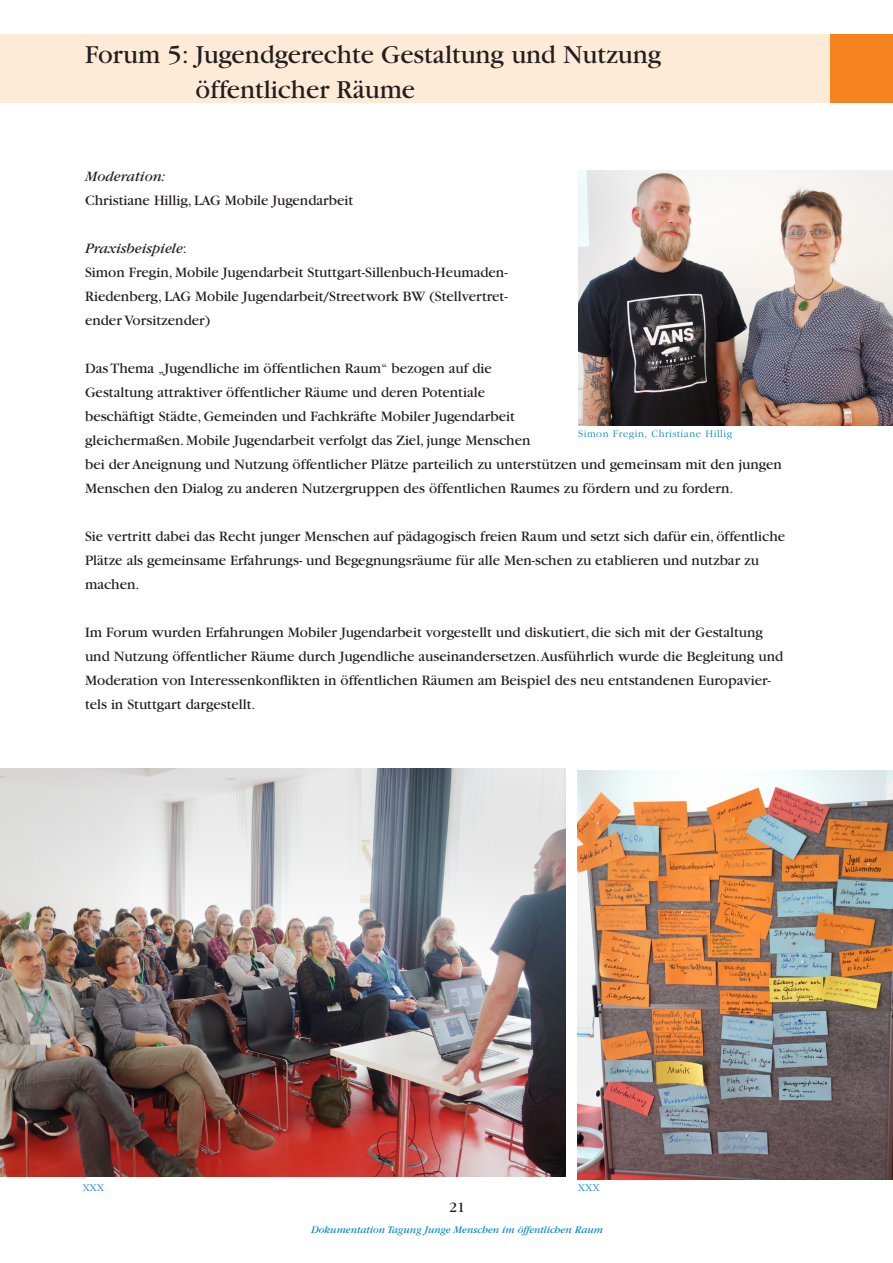
<style>
.page{position:relative;width:893px;height:1263px;background:#fff}
.page>*{position:absolute;margin:0;border:0;box-sizing:border-box;transform-origin:0 0}
.t1{font:27px/35.1px "Garamond";color:#231f20}
.t2{font:15px/24px "Garamond";color:#231f20}
.t3{font:italic 15px "Garamond";color:#231f20}
.t4{font:italic 10.5px "Garamond";color:#0084ca}
.t5{font:300 10.5px "Garamond";letter-spacing:.05em;color:#0084ca}
.s1{font-style:italic}
</style>
<div class="page">
<img style="left:578px;top:771px;width:315px;height:408px">
<img style="left:0;top:769px;width:566px;height:408px">
<div style="left:829px;top:34px;width:64px;height:68px;background:#f58420"></div>
<div style="left:0;top:34px;width:829px;height:68px;background:#feebd7"></div>
<img style="left:578px;top:170px;width:315px;height:255px">
<h1 class="t1" style="left:196px;top:38px;width:467px;text-indent:-111px">Forum 5: Jugendgerechte Gestaltung und Nutzung öffentlicher Räume</h1>
<p class="t3" style="left:85px;top:169px;width:82px">Moderation:</p>
<p class="t2" style="left:85px;top:189px;width:270px">Christiane Hillig, LAG Mobile Jugendarbeit</p>
<p class="t2" style="left:85px;top:237px;width:424px"><span class="s1">Praxisbeispiele</span>:<br>Simon Fregin, Mobile Jugendarbeit Stuttgart-Sillenbuch-Heumaden-Riedenberg, LAG Mobile Jugendarbeit/Streetwork BW (Stellvertret&shy;ender Vorsitzender)</p>
<p class="t2" style="left:85px;top:357px;width:698px">Das Thema „Jugendliche im öffentlichen Raum“ bezogen auf die<br>Gestaltung attraktiver öffentlicher Räume und deren Potentiale<br>beschäftigt Städte, Gemeinden und Fachkräfte Mobiler Jugendarbeit<br>gleichermaßen. Mobile Jugendarbeit verfolgt das Ziel, junge Menschen<br>bei der Aneignung und Nutzung öffentlicher Plätze parteilich zu unterstützen und gemeinsam mit den jungen Menschen den Dialog zu anderen Nutzergruppen des öffentlichen Raumes zu fördern und zu fordern.</p>
<p class="t2" style="left:85px;top:525px;width:702px">Sie vertritt dabei das Recht junger Menschen auf pädagogisch freien Raum und setzt sich dafür ein, öffentliche<br>Plätze als gemeinsame Erfahrungs- und Begegnungsräume für alle Men-schen zu etablieren und nutzbar zu machen.</p>
<p class="t2" style="left:85px;top:621px;width:700px">Im Forum wurden Erfahrungen Mobiler Jugendarbeit vorgestellt und diskutiert, die sich mit der Gestaltung und Nutzung öffentlicher Räume durch Jugendliche auseinandersetzen.Ausführlich wurde die Begleitung und Moderation von Interessenkonflikten in öffentlichen Räumen am Beispiel des neu entstandenen Europavier&shy;tels in Stuttgart dargestellt.</p>
<p class="t5" style="left:578px;top:429px;width:155px">Simon Fregin, Christiane Hillig</p>
<p class="t5" style="left:83px;top:1182px;width:23px">XXX</p>
<p class="t5" style="left:578px;top:1182px;width:23px">XXX</p>
<p class="t2" style="left:449px;top:1196px;width:17px">21</p>
<p class="t4" style="left:311px;top:1224px;width:294px">Dokumentation Tagung Junge Menschen im öffentlichen Raum</p>
</div>
